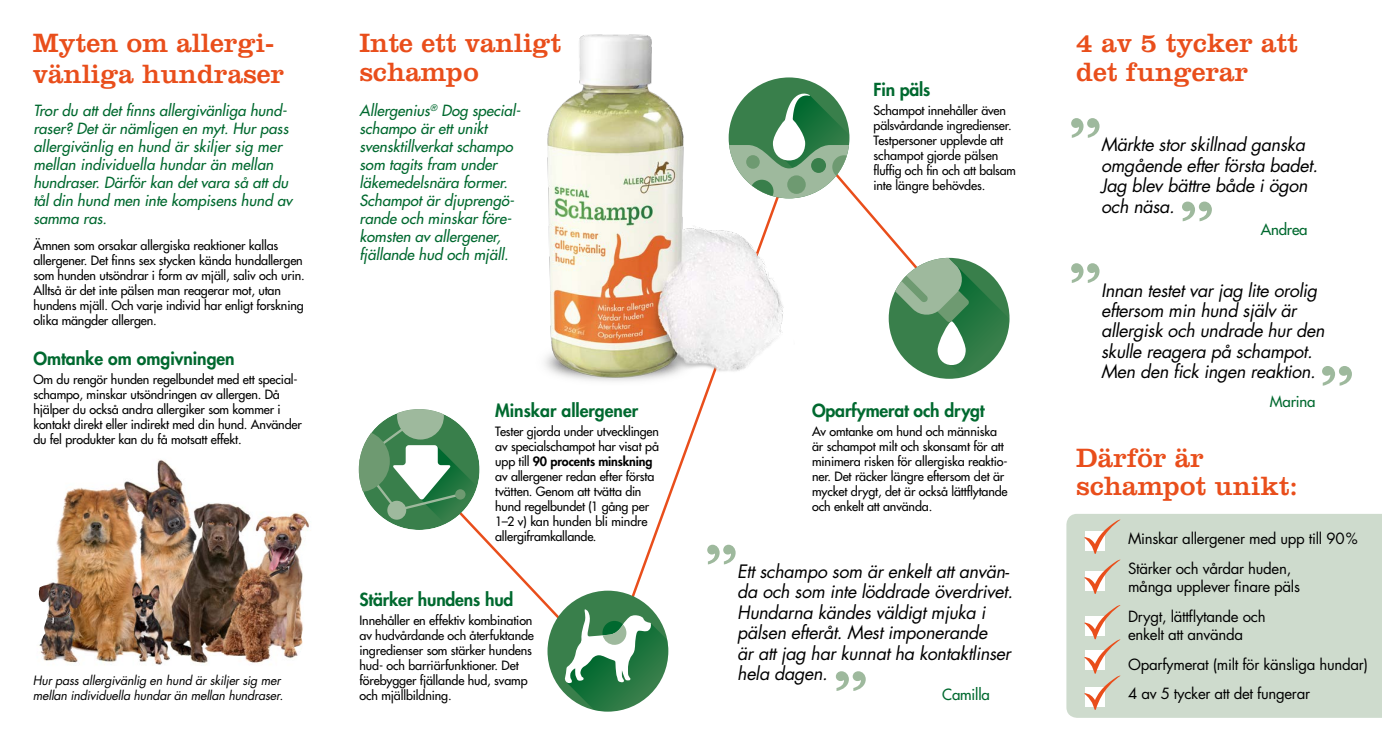
<style>
.page{position:relative;width:1382px;height:745px;background:#fff}
.page>*{position:absolute;margin:0;border:0;box-sizing:border-box;transform-origin:0 0}
.t1{font:27.5px/28.8px "Clarendon";color:#e94e1b}
.t2{font:italic 18px/20.4px "Futura Std";letter-spacing:-.02em;color:#000}
.t3{font:800 17.5px "Futura Std";color:#00692f}
.t4{font:italic 500 15px/18px "Futura Std";color:#00692f}
.t5{font:15px/29.4px "Futura Std";letter-spacing:-.02em;color:#000}
.t6{font:500 15px "Futura Std";letter-spacing:-.01em;color:#00692f}
.t7{font:500 12.5px/15px "Futura Std";letter-spacing:-.01em;color:#000}
.t8{font:italic 12.5px/15px "Futura Std";letter-spacing:-.02em;color:#000}
.s1{font-weight:800}
</style>
<div class="page">
<img style="left:38px;top:459px;width:271px;height:206px">
<svg style="left:418px;top:131px;width:545px;height:525px"></svg>
<img style="left:516px;top:34px;width:302px;height:388px">
<div style="left:359px;top:409px;width:121px;height:120px;background:#397f4b;border-radius:50%"></div>
<svg style="left:359px;top:409px;width:116px;height:114px"></svg>
<div style="left:547px;top:590px;width:121px;height:121px;background:#397f4b;border-radius:50%"></div>
<svg style="left:564px;top:609px;width:104px;height:102px"></svg>
<svg style="left:889px;top:258px;width:120px;height:119px"></svg>
<div style="left:729px;top:77px;width:120px;height:121px;background:#397f4b;border-radius:50%"></div>
<svg style="left:729px;top:93px;width:120px;height:105px"></svg>
<div style="left:811px;top:158px;width:15px;height:15px;background:#397f4b;border-radius:50%"></div>
<svg style="left:1182px;top:201px;width:30px;height:20px"></svg>
<svg style="left:1071px;top:118px;width:28px;height:20px"></svg>
<svg style="left:836px;top:671px;width:30px;height:19px"></svg>
<svg style="left:707px;top:544px;width:29px;height:20px"></svg>
<svg style="left:1322px;top:366px;width:30px;height:19px"></svg>
<svg style="left:1071px;top:263px;width:28px;height:20px"></svg>
<div style="left:1066px;top:514px;width:316px;height:203px;background:#cedbcd"></div>
<svg style="left:1084px;top:604px;width:37px;height:106px"></svg>
<svg style="left:1084px;top:519px;width:37px;height:75px"></svg>
<h1 class="t1" style="left:33px;top:26px;width:253px;line-height:31.4px">Myten om allergi&shy;vänliga hundraser</h1>
<p class="t4" style="left:33px;top:101px;width:260px">Tror du att det finns allergivänliga hund&shy;raser? Det är nämligen en myt. Hur pass allergivänlig en hund är skiljer sig mer mellan individuella hundar än mellan hundraser. Därför kan det vara så att du tål din hund men inte kompisens hund av samma ras.</p>
<p class="t7" style="left:33px;top:238px;width:273px">Ämnen som orsakar allergiska reaktioner kallas allergener. Det finns sex stycken kända hundallergen som hunden utsöndrar i form av mjäll, saliv och urin.<br>Alltså är det inte pälsen man reagerar mot, utan hundens mjäll. Och varje individ har enligt forskning olika mängder allergen.</p>
<h3 class="t3" style="left:33px;top:347px;width:203px">Omtanke om omgivningen</h3>
<p class="t7" style="left:33px;top:371px;width:270px">Om du rengör hunden regelbundet med ett special&shy;schampo, minskar utsöndringen av allergen. Då hjälper du också andra allergiker som kommer i kontakt direkt eller indirekt med din hund. Använder du fel produkter kan du få motsatt effekt.</p>
<p class="t8" style="left:33px;top:672px;width:252px">Hur pass allergivänlig en hund är skiljer sig mer mellan individuella hundar än mellan hundraser.</p>
<h1 class="t1" style="left:359px;top:28px;width:203px">Inte ett vanligt schampo</h1>
<h1 class="t1" style="left:1076px;top:28px;width:223px">4 av 5 tycker att det fungerar</h1>
<h3 class="t3" style="left:873px;top:79px;width:58px">Fin päls</h3>
<p class="t7" style="left:873px;top:103px;width:144px">Schampot innehåller även pälsvårdande ingredienser.<br>Testpersoner upplevde att schampot gjorde pälsen fluffig och fin och att balsam inte längre behövdes.</p>
<p class="t4" style="left:359px;top:101px;width:163px">Allergenius<sup>®</sup> Dog special&shy;schampo är ett unikt svensktillverkat schampo som tagits fram under läkemedelsnära former.<br>Schampot är djuprengö&shy;rande och minskar före&shy;komsten av allergener, fjällande hud och mjäll.</p>
<h2 class="t2" style="left:1101px;top:135px;width:218px">Märkte stor skillnad ganska omgående efter första badet.<br>Jag blev bättre både i ögon och näsa.</h2>
<p class="t6" style="left:1261px;top:220px;width:48px">Andrea</p>
<h3 class="t3" style="left:495px;top:399px;width:144px">Minskar allergener</h3>
<p class="t7" style="left:495px;top:423px;width:165px">Tester gjorda under utvecklingen av specialschampot har visat på upp till <span class="s1">90 procents minskning </span>av allergener redan efter första tvätten. Genom att tvätta din hund regelbundet (1 gång per<br>1–2 v) kan hunden bli mindre allergiframkallande.</p>
<h3 class="t3" style="left:359px;top:588px;width:155px">Stärker hundens hud</h3>
<p class="t7" style="left:359px;top:612px;width:176px">Innehåller en effektiv kombination av hudvårdande och återfuktande ingredienser som stärker hundens hud- och barriärfunktioner. Det förebygger fjällande hud, svamp och mjällbildning.</p>
<h3 class="t3" style="left:812px;top:399px;width:174px">Oparfymerat och drygt</h3>
<p class="t7" style="left:812px;top:423px;width:197px">Av omtanke om hund och människa är schampot milt och skonsamt för att minimera risken för allergiska reaktio&shy;ner. Det räcker längre eftersom det är mycket drygt, det är också lättflytande och enkelt att använda.</p>
<h2 class="t2" style="left:737px;top:561px;width:277px">Ett schampo som är enkelt att använ&shy;da och som inte löddrade överdrivet.<br>Hundarna kändes väldigt mjuka i pälsen efteråt. Mest imponerande<br>är att jag har kunnat ha kontaktlinser hela dagen.</h2>
<p class="t6" style="left:942px;top:684px;width:49px">Camilla</p>
<h2 class="t2" style="left:1101px;top:280px;width:225px">Innan testet var jag lite orolig eftersom min hund själv är allergisk och undrade hur den skulle reagera på schampot.<br>Men den fick ingen reaktion.</h2>
<p class="t6" style="left:1270px;top:392px;width:47px">Marina</p>
<h1 class="t1" style="left:1076px;top:442px;width:223px">Därför är schampot unikt:</h1>
<p class="t5" style="left:1128px;top:523px;width:231px">Minskar allergener med upp till 90%<br>Stärker och vårdar huden,</p>
<p class="t5" style="left:1128px;top:572px;width:173px">många upplever finare päls<br>Drygt, lättflytande och</p>
<p class="t5" style="left:1128px;top:620px;width:241px">enkelt att använda<br>Oparfymerat (milt för känsliga hundar)<br>4 av 5 tycker att det fungerar</p>
</div>
